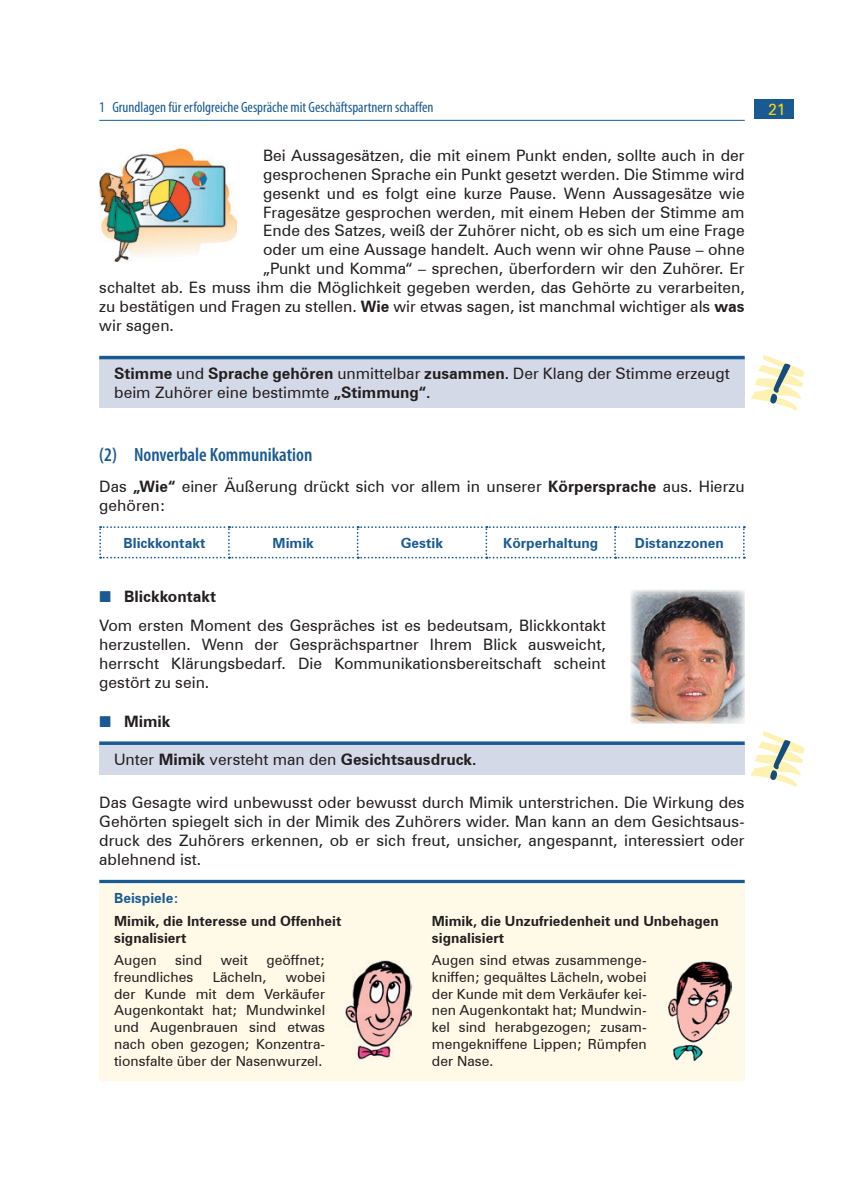
<style>
.page{position:relative;width:844px;height:1191px;background:#fff}
.page>*{position:absolute;margin:0;border:0;box-sizing:border-box;transform-origin:0 0}
.t1{font:600 condensed 19.25px "Myriad Pro";color:#1a5a92}
.Fließtext{font:15.75px/18.9px "Zurich BT";color:#231f20;text-align:justify}
.Merke_Text{font:15.75px/18.9px "Zurich BT";color:#231f20}
.Merke_Text-2{font:700 15.75px "Zurich BT";color:#231f20}
.t2{font:15.75px "Zurich BT";color:#fed304}
.Kolumnentitel_rechts{font:condensed 14.88px "Myriad Pro";color:#1a5a92}
.Beispiel_Text_2-spal{font:14px/16.8px "Zurich BT";color:#231f20;text-align:justify}
.Beispiel_Text_2-spal-2{font:700 14px/16.8px "Zurich BT";color:#231f20}
.Tabelle{font:700 14px "Zurich BT";color:#1a5a92}
.Beispiel{font:700 14px "Zurich BT";color:#1a5a92}
.s1{font-weight:700}
.s2{font-family:"Uni Math";font-weight:400;color:#1a5a92}
.s3{font-weight:400}
</style>
<div class="page">
<div style="left:754px;top:99px;width:40px;height:20px;background:#1a5a92"></div>
<hr style="left:99px;top:120px;width:645px;height:1px;background:#1a5a92">
<div style="left:99px;top:357px;width:645px;height:51px;background:#d4d9e8"></div>
<hr style="left:99px;top:356px;width:645px;height:3px;background:#1a5a92">
<svg style="left:99px;top:526px;width:645px;height:32px"></svg>
<div style="left:99px;top:743px;width:645px;height:32px;background:#d4d9e8"></div>
<svg style="left:99px;top:741px;width:645px;height:4px;background:#356d9e"></svg>
<div style="left:99px;top:892px;width:645px;height:189px;background:#fefae7"></div>
<hr style="left:99px;top:880px;width:645px;height:3px;background:#1a5a92">
<div style="left:99px;top:883px;width:645px;height:30px;background:#fefae7"></div>
<img style="left:346px;top:960px;width:65px;height:99px">
<img style="left:668px;top:961px;width:63px;height:99px">
<img style="left:99px;top:149px;width:137px;height:113px">
<svg style="left:750px;top:355px;width:54px;height:56px"></svg>
<img style="left:630px;top:590px;width:114px;height:133px">
<svg style="left:750px;top:731px;width:54px;height:56px"></svg>
<p class="Kolumnentitel_rechts" style="left:99px;top:99px;width:335px">1 Grundlagen für erfolgreiche Gespräche mit Geschäftspartnern schaffen</p>
<p class="t2" style="left:768px;top:100px;width:19px">21</p>
<p class="Fließtext" style="left:263px;top:146px;width:483px">Bei Aussagesätzen, die mit einem Punkt enden, sollte auch in der</p>
<p class="Fließtext" style="left:263px;top:165px;width:483px">gesprochenen Sprache ein Punkt gesetzt werden. Die Stimme wird</p>
<p class="Fließtext" style="left:263px;top:183px;width:483px">gesenkt und es folgt eine kurze Pause. Wenn Aussagesätze wie</p>
<p class="Fließtext" style="left:263px;top:202px;width:483px">Fragesätze gesprochen werden, mit einem Heben der Stimme am</p>
<p class="Fließtext" style="left:263px;top:221px;width:483px">Ende des Satzes, weiß der Zuhörer nicht, ob es sich um eine Frage</p>
<p class="Fließtext" style="left:263px;top:240px;width:483px">oder um eine Aussage handelt. Auch wenn wir ohne Pause – ohne</p>
<p class="Fließtext" style="left:263px;top:259px;width:483px">„Punkt und Komma“ – sprechen, überfordern wir den Zuhörer. Er</p>
<p class="Fließtext" style="left:99px;top:278px;width:646px">schaltet ab. Es muss ihm die Möglichkeit gegeben werden, das Gehörte zu verarbeiten,</p>
<p class="Fließtext" style="left:99px;top:297px;width:646px">zu bestätigen und Fragen zu stellen. <span class="s1">Wie</span> wir etwas sagen, ist manchmal wichtiger als <span class="s1">was</span></p>
<p class="Fließtext" style="left:99px;top:316px;width:76px">wir sagen.</p>
<p class="Merke_Text" style="left:114px;top:364px;width:617px"><span class="s1">Stimme</span> und <span class="s1">Sprache gehören</span> unmittelbar <span class="s1">zusammen.</span> Der Klang der Stimme erzeugt beim Zuhörer eine bestimmte <span class="s1">„Stimmung“.</span></p>
<p class="t1" style="left:99px;top:444px;width:214px">(2) Nonverbale Kommunikation</p>
<p class="Fließtext" style="left:99px;top:477px;width:646px">Das <span class="s1">„Wie“</span> einer Äußerung drückt sich vor allem in unserer <span class="s1">Körpersprache</span> aus. Hierzu gehören:</p>
<p class="Tabelle" style="left:123px;top:534px;width:83px">Blickkontakt</p>
<p class="Tabelle" style="left:272px;top:534px;width:43px">Mimik</p>
<p class="Tabelle" style="left:401px;top:534px;width:44px">Gestik</p>
<p class="Tabelle" style="left:503px;top:534px;width:96px">Körperhaltung</p>
<p class="Tabelle" style="left:634px;top:534px;width:90px">Distanzzonen</p>
<p class="Merke_Text-2" style="left:99px;top:587px;width:118px"><span class="s2">■</span> Blickkontakt</p>
<p class="Fließtext" style="left:99px;top:616px;width:507px">Vom ersten Moment des Gespräches ist es bedeutsam, Blickkontakt herzustellen. Wenn der Gesprächspartner Ihrem Blick ausweicht, herrscht Klärungsbedarf. Die Kommunikationsbereitschaft scheint gestört zu sein.</p>
<p class="Merke_Text-2" style="left:99px;top:711px;width:73px"><span class="s2">■</span> Mimik</p>
<p class="Merke_Text-2" style="left:114px;top:750px;width:364px"><span class="s3">Unter</span> Mimik <span class="s3">versteht man den</span> Gesichtsausdruck.</p>
<p class="Fließtext" style="left:99px;top:792px;width:646px">Das Gesagte wird unbewusst oder bewusst durch Mimik unterstrichen. Die Wirkung des Gehörten spiegelt sich in der Mimik des Zuhörers wider. Man kann an dem Gesichtsaus&shy;druck des Zuhörers erkennen, ob er sich freut, unsicher, angespannt, interessiert oder ablehnend ist.</p>
<p class="Beispiel" style="left:114px;top:889px;width:66px">Beispiele:</p>
<p class="Beispiel_Text_2-spal-2" style="left:114px;top:913px;width:229px">Mimik, die Interesse und Offenheit signalisiert</p>
<p class="Beispiel_Text_2-spal" style="left:114px;top:951px;width:44px">Augen</p>
<p class="Beispiel_Text_2-spal" style="left:175px;top:951px;width:29px">sind</p>
<p class="Beispiel_Text_2-spal" style="left:221px;top:951px;width:28px">weit</p>
<p class="Beispiel_Text_2-spal" style="left:266px;top:951px;width:60px">geöffnet;</p>
<p class="Beispiel_Text_2-spal" style="left:114px;top:968px;width:81px">freundliches</p>
<p class="Beispiel_Text_2-spal" style="left:213px;top:968px;width:55px">Lächeln,</p>
<p class="Beispiel_Text_2-spal-2" style="left:432px;top:913px;width:288px">Mimik, die Unzufriedenheit und Unbehagen signalisiert</p>
<p class="Beispiel_Text_2-spal" style="left:432px;top:951px;width:216px">Augen sind etwas zusammenge&shy;kniffen; gequältes Lächeln, wobei der Kunde mit dem Verkäufer kei&shy;nen Augenkontakt hat; Mundwin&shy;kel sind herabgezogen; zusam&shy;mengekniffene Lippen; Rümpfen der Nase.</p>
<p class="Beispiel_Text_2-spal" style="left:114px;top:968px;width:212px;text-indent:171px">wobei der Kunde mit dem Verkäufer Augenkontakt hat; Mundwinkel und Augenbrauen sind etwas nach oben gezogen; Konzentra&shy;tionsfalte über der Nasenwurzel.</p>
</div>
